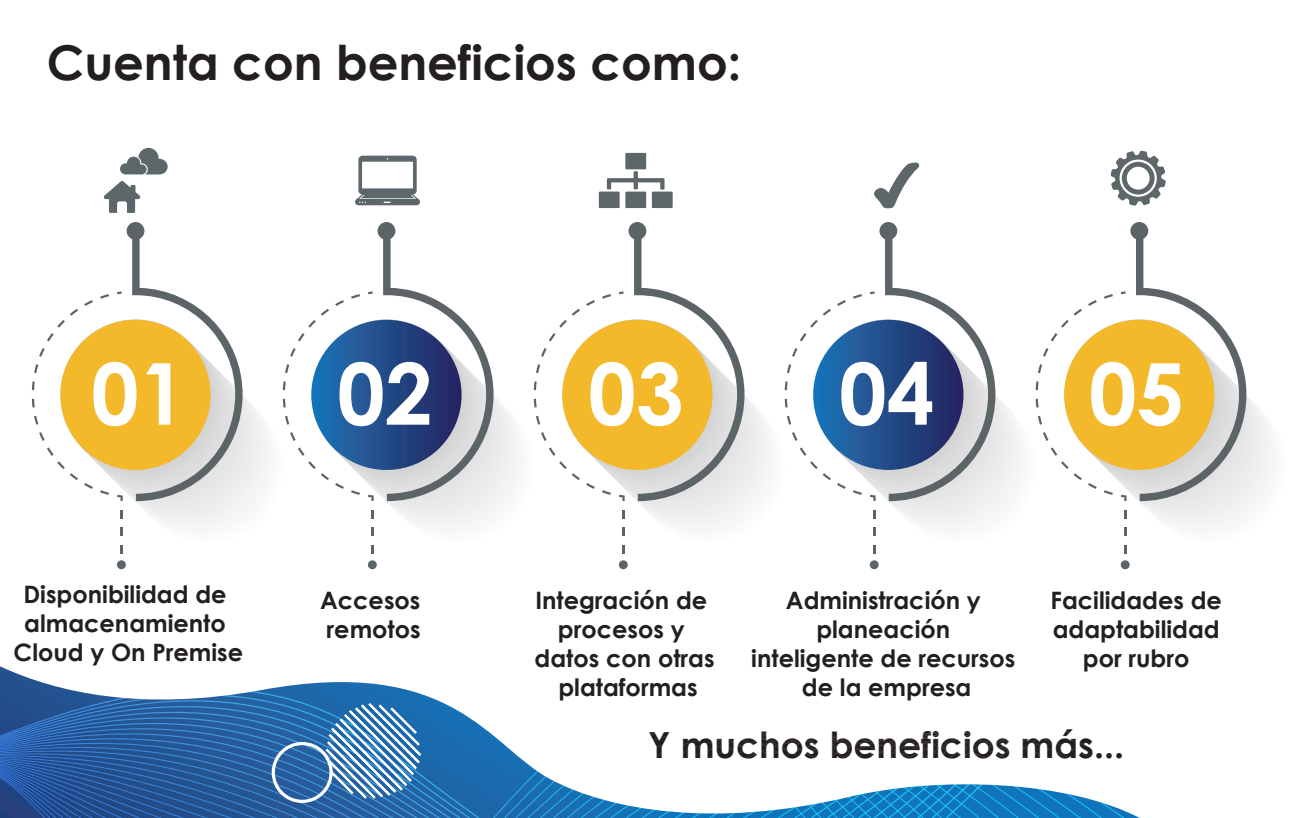
<style>
.page{position:relative;width:1309px;height:818px;background:#fff}
.page>*{position:absolute;margin:0;border:0;box-sizing:border-box;transform-origin:0 0}
.t1{font:700 85.4px "Century Gothic";color:#fff}
.t2{font:700 48px "Century Gothic";color:#231f20}
.t3{font:700 36px "Century Gothic";color:#231f20}
.t4{font:700 24px/28.8px "Century Gothic";color:#231f20;text-align:center}
</style>
<div class="page">
<svg style="left:0;top:666px;width:399px;height:22px"></svg>
<svg style="left:0;top:688px;width:421px;height:6px"></svg>
<svg style="left:0;top:694px;width:437px;height:6px"></svg>
<svg style="left:0;top:700px;width:449px;height:6px;background:#2a65a5"></svg>
<svg style="left:0;top:706px;width:460px;height:6px;background:#2b65a5"></svg>
<svg style="left:0;top:712px;width:468px;height:5px;background:#2a66a6"></svg>
<svg style="left:0;top:717px;width:473px;height:3px"></svg>
<svg style="left:0;top:720px;width:1140px;height:98px"></svg>
<svg style="left:272px;top:701px;width:151px;height:102px"></svg>
<svg style="left:311px;top:320px;width:150px;height:150px;background:#2263a4"></svg>
<svg style="left:290px;top:348px;width:6px;height:9px"></svg>
<svg style="left:285px;top:364px;width:4px;height:9px"></svg>
<svg style="left:298px;top:447px;width:31px;height:33px"></svg>
<svg style="left:283px;top:399px;width:3px;height:8px"></svg>
<svg style="left:285px;top:416px;width:4px;height:9px"></svg>
<svg style="left:290px;top:432px;width:6px;height:9px"></svg>
<svg style="left:335px;top:300px;width:9px;height:6px"></svg>
<svg style="left:351px;top:294px;width:9px;height:5px"></svg>
<svg style="left:351px;top:490px;width:9px;height:5px"></svg>
<svg style="left:298px;top:309px;width:31px;height:32px"></svg>
<svg style="left:335px;top:483px;width:9px;height:6px"></svg>
<svg style="left:283px;top:381px;width:3px;height:9px"></svg>
<svg style="left:368px;top:222px;width:125px;height:279px"></svg>
<svg style="left:371px;top:510px;width:3px;height:9px"></svg>
<svg style="left:371px;top:527px;width:3px;height:9px"></svg>
<svg style="left:371px;top:545px;width:3px;height:9px"></svg>
<div style="left:368px;top:560px;width:9px;height:9px;background:#5d6467;border-radius:50%"></div>
<svg style="left:813px;top:320px;width:150px;height:150px;background:#2264a5"></svg>
<svg style="left:792px;top:348px;width:5px;height:9px"></svg>
<svg style="left:787px;top:364px;width:4px;height:9px"></svg>
<svg style="left:800px;top:447px;width:31px;height:33px"></svg>
<svg style="left:784px;top:399px;width:3px;height:8px"></svg>
<svg style="left:787px;top:416px;width:4px;height:9px"></svg>
<svg style="left:792px;top:432px;width:5px;height:9px"></svg>
<svg style="left:837px;top:300px;width:8px;height:6px"></svg>
<svg style="left:853px;top:294px;width:9px;height:5px"></svg>
<svg style="left:853px;top:490px;width:8px;height:5px"></svg>
<svg style="left:800px;top:309px;width:31px;height:32px"></svg>
<svg style="left:837px;top:483px;width:8px;height:6px"></svg>
<svg style="left:784px;top:381px;width:3px;height:9px"></svg>
<svg style="left:869px;top:222px;width:126px;height:279px"></svg>
<svg style="left:873px;top:510px;width:2px;height:9px"></svg>
<svg style="left:873px;top:527px;width:2px;height:9px"></svg>
<svg style="left:873px;top:545px;width:2px;height:9px"></svg>
<div style="left:869px;top:560px;width:9px;height:9px;background:#5d6467;border-radius:50%"></div>
<div style="left:60px;top:320px;width:151px;height:150px;background:#f4b826;border-radius:50%"></div>
<svg style="left:39px;top:348px;width:6px;height:9px"></svg>
<svg style="left:34px;top:364px;width:4px;height:9px"></svg>
<svg style="left:47px;top:447px;width:31px;height:33px"></svg>
<svg style="left:32px;top:399px;width:3px;height:8px"></svg>
<svg style="left:34px;top:416px;width:4px;height:9px"></svg>
<svg style="left:39px;top:432px;width:6px;height:9px"></svg>
<svg style="left:84px;top:300px;width:9px;height:6px"></svg>
<svg style="left:100px;top:294px;width:9px;height:5px"></svg>
<svg style="left:100px;top:490px;width:9px;height:5px"></svg>
<svg style="left:47px;top:309px;width:31px;height:32px"></svg>
<svg style="left:84px;top:483px;width:9px;height:6px"></svg>
<svg style="left:32px;top:381px;width:3px;height:9px"></svg>
<svg style="left:117px;top:222px;width:125px;height:279px"></svg>
<svg style="left:120px;top:510px;width:3px;height:9px"></svg>
<svg style="left:120px;top:527px;width:3px;height:9px"></svg>
<svg style="left:120px;top:545px;width:3px;height:9px"></svg>
<div style="left:117px;top:560px;width:9px;height:9px;background:#5d6467;border-radius:50%"></div>
<div style="left:1064px;top:320px;width:150px;height:150px;background:#f4b826;border-radius:50%"></div>
<svg style="left:1043px;top:348px;width:5px;height:9px"></svg>
<svg style="left:1038px;top:364px;width:4px;height:9px"></svg>
<svg style="left:1050px;top:447px;width:31px;height:33px"></svg>
<svg style="left:1035px;top:399px;width:3px;height:8px"></svg>
<svg style="left:1038px;top:416px;width:4px;height:9px"></svg>
<svg style="left:1043px;top:432px;width:5px;height:9px"></svg>
<svg style="left:1088px;top:300px;width:8px;height:6px"></svg>
<svg style="left:1104px;top:294px;width:8px;height:5px"></svg>
<svg style="left:1104px;top:490px;width:8px;height:5px"></svg>
<svg style="left:1051px;top:309px;width:30px;height:32px"></svg>
<svg style="left:1088px;top:483px;width:8px;height:6px"></svg>
<svg style="left:1035px;top:381px;width:3px;height:9px"></svg>
<svg style="left:1120px;top:222px;width:126px;height:279px"></svg>
<svg style="left:1124px;top:510px;width:2px;height:9px"></svg>
<svg style="left:1124px;top:527px;width:2px;height:9px"></svg>
<svg style="left:1124px;top:545px;width:2px;height:9px"></svg>
<div style="left:1120px;top:560px;width:9px;height:9px;background:#5d6467;border-radius:50%"></div>
<div style="left:562px;top:320px;width:150px;height:150px;background:#f4b826;border-radius:50%"></div>
<svg style="left:541px;top:348px;width:5px;height:9px"></svg>
<svg style="left:536px;top:364px;width:4px;height:9px"></svg>
<svg style="left:549px;top:447px;width:31px;height:33px"></svg>
<svg style="left:534px;top:399px;width:2px;height:8px"></svg>
<svg style="left:536px;top:416px;width:4px;height:9px"></svg>
<svg style="left:541px;top:432px;width:5px;height:9px"></svg>
<svg style="left:586px;top:300px;width:9px;height:6px"></svg>
<svg style="left:602px;top:294px;width:9px;height:5px"></svg>
<svg style="left:602px;top:490px;width:9px;height:5px"></svg>
<svg style="left:549px;top:309px;width:31px;height:32px"></svg>
<svg style="left:586px;top:483px;width:9px;height:6px"></svg>
<svg style="left:534px;top:381px;width:2px;height:9px"></svg>
<svg style="left:619px;top:222px;width:125px;height:279px"></svg>
<svg style="left:622px;top:510px;width:2px;height:9px"></svg>
<svg style="left:622px;top:527px;width:2px;height:9px"></svg>
<svg style="left:622px;top:545px;width:2px;height:9px"></svg>
<div style="left:619px;top:560px;width:8px;height:9px;background:#5d6467;border-radius:50%"></div>
<svg style="left:104px;top:181px;width:36px;height:32px"></svg>
<svg style="left:120px;top:148px;width:48px;height:26px"></svg>
<svg style="left:355px;top:156px;width:65px;height:49px"></svg>
<svg style="left:1110px;top:151px;width:55px;height:55px"></svg>
<svg style="left:874px;top:163px;width:45px;height:45px"></svg>
<div style="left:625px;top:153px;width:21px;height:16px;background:#5d6669"></div>
<div style="left:652px;top:192px;width:20px;height:16px;background:#5d6669"></div>
<div style="left:625px;top:192px;width:21px;height:16px;background:#5d6669"></div>
<div style="left:599px;top:192px;width:20px;height:16px;background:#5d6669"></div>
<svg style="left:607px;top:171px;width:57px;height:19px"></svg>
<h2 class="t2" style="left:47px;top:26px;width:696px">Cuenta con beneficios como:</h2>
<h1 class="t1" style="left:91px;top:329px;width:97px">01</h1>
<h1 class="t1" style="left:337px;top:329px;width:97px">02</h1>
<h1 class="t1" style="left:588px;top:329px;width:97px">03</h1>
<h1 class="t1" style="left:839px;top:329px;width:97px">04</h1>
<h1 class="t1" style="left:1088px;top:329px;width:97px">05</h1>
<p class="t4" style="left:14px;top:579px;width:231px">Disponibilidad de almacenamiento<br>Cloud y On Premise</p>
<p class="t4" style="left:320px;top:585px;width:102px;text-align:left">Accesos remotos</p>
<p class="t4" style="left:534px;top:585px;width:181px">Integración de procesos y datos con otras plataformas</p>
<p class="t4" style="left:751px;top:585px;width:265px">Administración y planeación<br>inteligente de recursos de la empresa</p>
<p class="t4" style="left:1050px;top:585px;width:173px">Facilidades de adaptabilidad por rubro</p>
<h3 class="t3" style="left:648px;top:718px;width:477px">Y muchos beneficios más...</h3>
</div>
